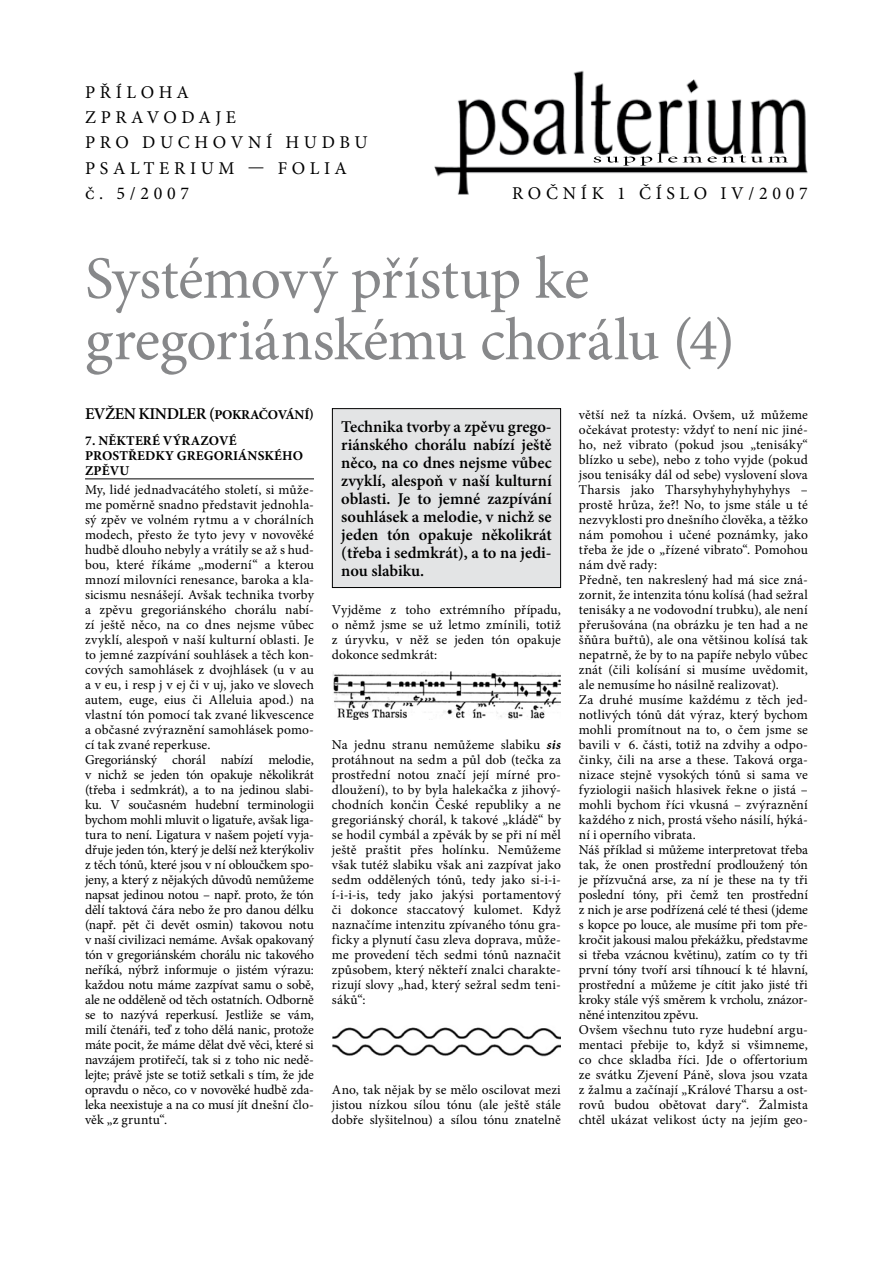
<style>
.page{position:relative;width:893px;height:1263px;background:#fff}
.page>*{position:absolute;margin:0;border:0;box-sizing:border-box;transform-origin:0 0}
.t1{font:60px/61.5px "Minion Pro";letter-spacing:-.015em;color:#87888a}
.t2{font:18px/25.2px "Minion Pro";letter-spacing:.26em;color:#000}
.t3{font:600 16.5px/18px "Minion Pro";letter-spacing:-.005em;color:#000;text-align:justify}
.t4{font:600 16.5px "Minion Pro";letter-spacing:-.03em;color:#000}
.t5{font:13.5px/15px "Minion Pro";letter-spacing:.005em;color:#000;text-align:justify}
.t6{font:700 13.5px/15px "Minion Pro";letter-spacing:.01em;color:#000}
.s1{font-weight:700;font-size:13.5px}
.s2{font-weight:700;font-style:italic}
</style>
<div class="page">
<hr style="left:85px;top:479px;width:229px;height:1px;background:#000">
<div style="left:332px;top:409px;width:229px;height:178px;background:#e3e4e5"></div>
<div style="left:332px;top:408px;width:229px;height:180px;border:1px solid #000"></div>
<img style="left:434px;top:70px;width:374px;height:124px">
<svg style="left:594px;top:153px;width:83px;height:13px"></svg>
<svg style="left:683px;top:155px;width:105px;height:8px"></svg>
<img style="left:333px;top:672px;width:228px;height:47px">
<img style="left:332px;top:1027px;width:229px;height:30px">
<h2 class="t2" style="left:85px;top:80px;width:105px">PŘÍLOHA<br>Zpravo</h2>
<h2 class="t2" style="left:85px;top:105px;width:153px;text-indent:96px">daj E pro duchovn</h2>
<h2 class="t2" style="left:85px;top:130px;width:284px;text-indent:181px">í h udbu<br>PSALTERIUM — FOLIA č. 5/2007</h2>
<h2 class="t2" style="left:512px;top:180px;width:33px">r očn</h2>
<h2 class="t2" style="left:581px;top:180px;width:100px">ík 1 č íslo</h2>
<h2 class="t2" style="left:720px;top:180px;width:89px">IV/2007</h2>
<h1 class="t1" style="left:85px;top:248px;width:651px">Systémový přístup ke gregoriánskému chorálu (4)</h1>
<p class="t4" style="left:85px;top:402px;width:230px">EVŽEN KINDLER (<span class="s1">POKRAČOVÁNÍ)</span></p>
<p class="t6" style="left:85px;top:433px;width:153px">7. NĚKTERÉ VÝRAZOVÉ<br>PRO</p>
<p class="t6" style="left:85px;top:448px;width:218px;text-indent:27px">STŘEDKY GREGORIÁNSKÉHO<br>ZPĚVU</p>
<p class="t5" style="left:85px;top:482px;width:231px;text-align:left">My, lidé jednadvacátého století, si může&shy;me poměrně snadno představit jednohla&shy;sý zpěv ve volném rytmu a v chorálních modech, přesto že tyto jevy v novověké hudbě dlouho nebyly a vrátily se až s hud&shy;bou, které říkáme „moderní“ a kterou mnozí milovníci renesance, baroka a kla&shy;sicismu nesnášejí. Avšak technika tvorby a zpěvu gregoriánského chorálu nabí&shy;zí ještě něco, na co dnes nejsme vůbec zvyklí, alespoň v naší kulturní oblasti. Je to jemné zazpívání souhlásek a těch kon&shy;cových samohlásek z dvojhlásek (u v au a v eu, i resp j v ej či v uj, jako ve slovech autem, euge, eius či Alleluia apod.) na vlastní tón pomocí tak zvané likvescence a občasné zvýraznění samohlásek pomo&shy;cí tak zvané reperkuse.<br>Gregoriánský chorál nabízí melodie, v nichž se jeden tón opakuje několikrát (třeba i sedmkrát), a to na jedinou slabi&shy;ku. V současném hudební terminologii bychom mohli mluvit o ligatuře, avšak liga&shy;tura to není. Ligatura v našem pojetí vyja&shy;dřuje jeden tón, který je delší než kterýkoliv z těch tónů, které jsou v ní obloučkem spo&shy;jeny, a který z nějakých důvodů nemůžeme napsat jedinou notou – např. proto, že tón dělí taktová čára nebo že pro danou délku (např. pět či devět osmin) takovou notu v naší civilizaci nemáme. Avšak opakovaný tón v gregoriánském chorálu nic takového neříká, nýbrž informuje o jistém výrazu: každou notu máme zazpívat samu o sobě, ale ne odděleně od těch ostatních. Odborně se to nazývá reperkusí. Jestliže se vám, milí čtenáři, teď z toho dělá nanic, protože máte pocit, že máme dělat dvě věci, které si navzájem protiřečí, tak si z toho nic nedě&shy;lejte; právě jste se totiž setkali s tím, že jde opravdu o něco, co v novověké hudbě zda&shy;leka neexistuje a na co musí jít dnešní člo&shy;věk „z gruntu“.</p>
<p class="t3" style="left:341px;top:418px;width:212px">Technika tvorby a zpěvu grego&shy;riánského chorálu nabízí ještě něco, na co dnes nejsme vůbec zvyklí, alespoň v naší kulturní oblasti. Je to jemné zazpívání souhlásek a melodie, v nichž se jeden tón opakuje několikrát (třeba i sedmkrát), a to na jedi&shy;nou slabiku.</p>
<p class="t5" style="left:332px;top:602px;width:230px">Vyjděme z toho extrémního případu, o němž jsme se už letmo zmínili, totiž z úryvku, v něž se jeden tón opakuje dokonce sedmkrát:</p>
<p class="t5" style="left:332px;top:737px;width:231px">Na jednu stranu nemůžeme slabiku <span class="s2">sis </span>protáhnout na sedm a půl dob (tečka za prostřední notou značí její mírné pro&shy;dloužení), to by byla halekačka z jihový&shy;chodních končin České republiky a ne gregoriánský chorál, k takové „kládě“ by se hodil cymbál a zpěvák by se při ní měl ještě praštit přes holínku. Nemůžeme však tutéž slabiku však ani zazpívat jako sedm oddělených tónů, tedy jako si-i-i&shy;í-i-i-is, tedy jako jakýsi portamentový či dokonce staccatový kulomet. Když naznačíme intenzitu zpívaného tónu gra&shy;ficky a plynutí času zleva doprava, může&shy;me provedení těch sedmi tónů naznačit způsobem, který někteří znalci charakte&shy;rizují slovy „had, který sežral sedm teni&shy;sáků“:</p>
<p class="t5" style="left:332px;top:1082px;width:230px">Ano, tak nějak by se mělo oscilovat mezi jistou nízkou sílou tónu (ale ještě stále dobře slyšitelnou) a sílou tónu znatelně</p>
<p class="t5" style="left:579px;top:407px;width:231px;text-align:left">větší než ta nízká. Ovšem, už můžeme očekávat protesty: vždyť to není nic jiné&shy;ho, než vibrato (pokud jsou „tenisáky“ blízko u sebe), nebo z toho vyjde (pokud jsou tenisáky dál od sebe) vyslovení slova Tharsis jako Tharsyhyhyhyhyhyhys – prostě hrůza, že?! No, to jsme stále u té nezvyklosti pro dnešního člověka, a těžko nám pomohou i učené poznámky, jako třeba že jde o „řízené vibrato“. Pomohou nám dvě rady:<br>Předně, ten nakreslený had má sice zná&shy;zornit, že intenzita tónu kolísá (had sežral tenisáky a ne vodovodní trubku), ale není přerušována (na obrázku je ten had a ne šňůra buřtů), ale ona většinou kolísá tak nepatrně, že by to na papíře nebylo vůbec znát (čili kolísání si musíme uvědomit, ale nemusíme ho násilně realizovat).<br>Za druhé musíme každému z těch jed&shy;notlivých tónů dát výraz, který bychom mohli promítnout na to, o čem jsme se bavili v 6. části, totiž na zdvihy a odpo&shy;činky, čili na arse a these. Taková orga&shy;nizace stejně vysokých tónů si sama ve fyziologii našich hlasivek řekne o jistá – mohli bychom říci vkusná – zvýraznění každého z nich, prostá všeho násilí, hýká&shy;ní i operního vibrata.<br>Náš příklad si můžeme interpretovat třeba tak, že onen prostřední prodloužený tón je přízvučná arse, za ní je these na ty tři poslední tóny, při čemž ten prostřední z nich je arse podřízená celé té thesi (jdeme s kopce po louce, ale musíme při tom pře&shy;kročit jakousi malou překážku, představme si třeba vzácnou květinu), zatím co ty tři první tóny tvoří arsi tíhnoucí k té hlavní, prostřední a můžeme je cítit jako jisté tři kroky stále výš směrem k vrcholu, znázor&shy;něné intenzitou zpěvu.<br>Ovšem všechnu tuto ryze hudební argu&shy;mentaci přebije to, když si všimneme, co chce skladba říci. Jde o offertorium ze svátku Zjevení Páně, slova jsou vzata z žalmu a začínají „Králové Tharsu a ost&shy;rovů budou obětovat dary“. Žalmista chtěl ukázat velikost úcty na jejím geo-</p>
</div>
